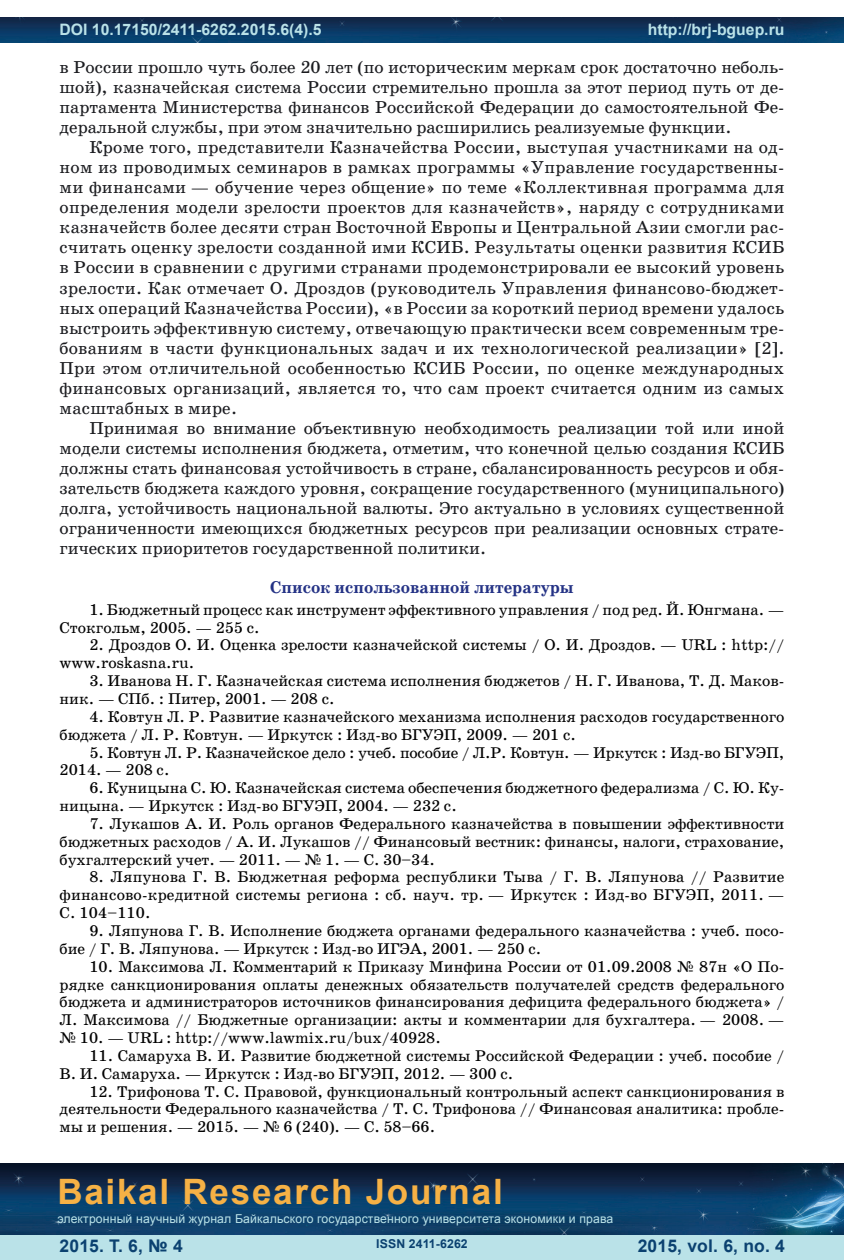
<style>
.page{position:relative;width:844px;height:1260px;background:#fff}
.page>*{position:absolute;margin:0;border:0;box-sizing:border-box;transform-origin:0 0}
.t1{font:700 35px "Arial";letter-spacing:.05em;color:#f6b145}
.t2{font:17.5px/20.1px "School Book C";color:#1b1c20;text-align:justify}
.t3{font:700 17.5px "Arial";letter-spacing:.01em;color:#0b4170}
.t4{font:700 17.15px "School Book C";color:#243285}
.t5{font:15.75px/17.8px "School Book C";color:#020202}
.t6{font:700 15.75px "Arial";color:#bae2e8}
.t7{font:12.25px "Arial";letter-spacing:.01em;color:#bae2e8}
.t8{font:700 12.25px "Arial";letter-spacing:.01em;color:#0b4170}
</style>
<div class="page">
<div style="left:0;top:1233px;width:843px;height:27px;background:#bae2e8"></div>
<img style="left:0;top:1164px;width:843px;height:70px">
<img style="left:0;top:18px;width:843px;height:25px">
<p class="t6" style="left:60px;top:19px;width:263px">DOI 10.17150/2411-6262.2015.6(4).5</p>
<p class="t2" style="left:60px;top:57px;width:726px">в России прошло чуть более 20 лет (по историческим меркам срок достаточно неболь&shy;шой), казначейская система России стремительно прошла за этот период путь от де&shy;партамента Министерства финансов Российской Федерации до самостоятельной Фе&shy;деральной службы, при этом значительно расширились реализуемые функции.</p>
<p class="t2" style="left:60px;top:137px;width:726px;text-indent:30px">Кроме того, представители Казначейства России, выступая участниками на од&shy;ном из проводимых семинаров в рамках программы «Управление государственны&shy;ми финансами — обучение через общение» по теме «Коллективная программа для определения модели зрелости проектов для казначейств», наряду с сотрудниками казначейств более десяти стран Восточной Европы и Центральной Азии смогли рас&shy;считать оценку зрелости созданной ими КСИБ. Результаты оценки развития КСИБ в России в сравнении с другими странами продемонстрировали ее высокий уровень зрелости. Как отмечает О. Дроздов (руководитель Управления финансово-бюджет&shy;ных операций Казначейства России), «в России за короткий период времени удалось выстроить эффективную систему, отвечающую практически всем современным тре&shy;бованиям в части функциональных задач и их технологической реализации» [2].<br>При этом отличительной особенностью КСИБ России, по оценке международных финансовых организаций, является то, что сам проект считается одним из самых масштабных в мире.</p>
<p class="t2" style="left:60px;top:418px;width:726px;text-indent:30px">Принимая во внимание объективную необходимость реализации той или иной модели системы исполнения бюджета, отметим, что конечной целью создания КСИБ должны стать финансовая устойчивость в стране, сбалансированность ресурсов и обя&shy;зательств бюджета каждого уровня, сокращение государственного (муниципального) долга, устойчивость национальной валюты. Это актуально в условиях существенной ограниченности имеющихся бюджетных ресурсов при реализации основных страте&shy;гических приоритетов государственной политики.</p>
<p class="t4" style="left:270px;top:578px;width:305px">Список использованной литературы</p>
<p class="t5" style="left:60px;top:601px;width:726px;text-indent:30px">1. Бюджетный процесс как инструмент эффективного управления / под ред. Й. Юнгмана. —<br>Cтокгольм, 2005. — 255 с.</p>
<p class="t5" style="left:60px;top:636px;width:726px;text-indent:30px">2. Дроздов О. И. Оценка зрелости казначейской системы / О. И. Дроздов. — URL : http:// www.roskasna.ru.</p>
<p class="t5" style="left:60px;top:672px;width:726px;text-indent:30px">3. Иванова Н. Г. Казначейская система исполнения бюджетов / Н. Г. Иванова, Т. Д. Маков&shy;ник. — СПб. : Питер, 2001. — 208 с.</p>
<p class="t5" style="left:60px;top:708px;width:726px;text-indent:30px">4. Ковтун Л. Р. Развитие казначейского механизма исполнения расходов государственного бюджета / Л. Р. Ковтун. — Иркутск : Изд-во БГУЭП, 2009. — 201 с.</p>
<p class="t5" style="left:60px;top:743px;width:726px;text-indent:30px">5. Ковтун Л. Р. Казначейское дело : учеб. пособие / Л.Р. Ковтун. — Иркутск : Изд-во БГУЭП,<br>2014. — 208 с.</p>
<p class="t5" style="left:60px;top:779px;width:726px;text-indent:30px">6. Куницына С. Ю. Казначейская система обеспечения бюджетного федерализма / С. Ю. Ку&shy;ницына. — Иркутск : Изд-во БГУЭП, 2004. — 232 с.</p>
<p class="t5" style="left:60px;top:815px;width:726px;text-align:justify;text-indent:30px">7. Лукашов А. И. Роль органов Федерального казначейства в повышении эффективности бюджетных расходов / А. И. Лукашов // Финансовый вестник: финансы, налоги, страхование, бухгалтерский учет. — 2011. — № 1. — С. 30–34.</p>
<p class="t5" style="left:60px;top:868px;width:726px;text-align:justify;text-indent:30px">8. Ляпунова Г. В. Бюджетная реформа республики Тыва / Г. В. Ляпунова // Развитие финансово-кредитной системы региона : сб. науч. тр. — Иркутск : Изд-во БГУЭП, 2011. — С. 104–110.</p>
<p class="t5" style="left:60px;top:922px;width:726px;text-indent:30px">9. Ляпунова Г. В. Исполнение бюджета органами федерального казначейства : учеб. посо&shy;бие / Г. В. Ляпунова. — Иркутск : Изд-во ИГЭА, 2001. — 250 с.</p>
<p class="t5" style="left:60px;top:958px;width:726px;text-align:justify;text-indent:30px">10. Максимова Л. Комментарий к Приказу Минфина России от 01.09.2008 № 87н «О По&shy;рядке санкционирования оплаты денежных обязательств получателей средств федерального бюджета и администраторов источников финансирования дефицита федерального бюджета» / Л. Максимова // Бюджетные организации: акты и комментарии для бухгалтера. — 2008. — № 10. — URL : http://www.lawmix.ru/bux/40928.</p>
<p class="t5" style="left:60px;top:1047px;width:726px;text-indent:30px">11. Самаруха В. И. Развитие бюджетной системы Российской Федерации : учеб. пособие /<br>В. И. Самаруха. — Иркутск : Изд-во БГУЭП, 2012. — 300 с.</p>
<p class="t5" style="left:60px;top:1083px;width:726px;text-align:justify;text-indent:30px">12. Трифонова Т. С. Правовой, функциональный контрольный аспект санкционирования в деятельности Федерального казначейства / Т. С. Трифонова // Финансовая аналитика: пробле&shy;мы и решения. — 2015. — № 6 (240). — С. 58–66.</p>
<p class="t6" style="left:647px;top:19px;width:138px">http://brj-bguep.ru</p>
<h1 class="t1" style="left:57px;top:1168px;width:447px">Baikal Research Journal</h1>
<p class="t7" style="left:57px;top:1211px;width:557px">электронный научный журнал Байкальского государственного университета экономики и права</p>
<p class="t3" style="left:60px;top:1234px;width:125px">2015. Т. 6, № 4</p>
<p class="t3" style="left:637px;top:1234px;width:149px">2015, vol. 6, no. 4</p>
<p class="t8" style="left:376px;top:1236px;width:93px">ISSN 2411-6262</p>
</div>
